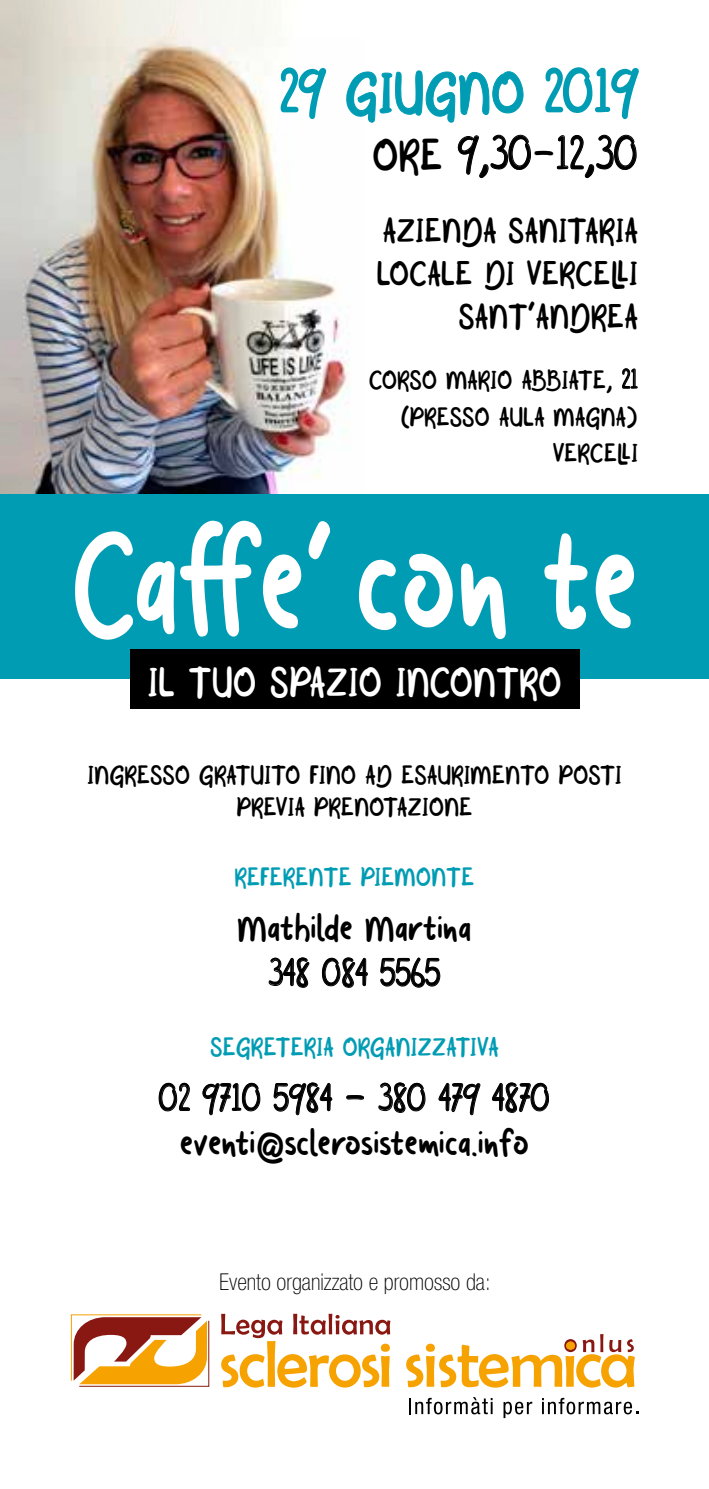
<style>
.page{position:relative;width:709px;height:1489px;background:#fff}
.page>*{position:absolute;margin:0;border:0;box-sizing:border-box;transform-origin:0 0}
.t1{font:171px "Puffy Fluffy";color:#fff;scale:.8 1}
.t2{font:67.5px "Puffy Fluffy";color:#009cb4;scale:.93 1}
.t3{font:52.5px "Puffy Fluffy";color:#000;scale:.93 1}
.t4{font:48.25px "Puffy Fluffy";color:#fff;scale:.9 1}
.t5{font:42.5px/45px "Puffy Fluffy";color:#000;text-align:center;scale:.93 1}
.t6{font:39.75px/42.5px "Puffy Fluffy";color:#000;text-align:right;scale:.93 1}
.t7{font:30.5px/36.5px "Puffy Fluffy";color:#000;text-align:center;scale:.93 1}
.t8{font:30.5px "Puffy Fluffy";color:#009cb4;scale:.93 1}
.t9{font:100 condensed 23.25px "Helvetica Neue LT Std";color:#000}
</style>
<div class="page">
<img style="left:21px;top:36px;width:328px;height:458px">
<svg style="left:268px;top:957px;width:42px;height:31px"></svg>
<svg style="left:322px;top:957px;width:46px;height:31px"></svg>
<svg style="left:380px;top:957px;width:61px;height:31px"></svg>
<svg style="left:158px;top:1082px;width:33px;height:30px"></svg>
<svg style="left:202px;top:1082px;width:59px;height:34px"></svg>
<svg style="left:273px;top:1082px;width:60px;height:34px"></svg>
<svg style="left:346px;top:1095px;width:18px;height:5px"></svg>
<svg style="left:378px;top:1082px;width:48px;height:31px"></svg>
<svg style="left:438px;top:1083px;width:43px;height:33px"></svg>
<svg style="left:492px;top:1082px;width:57px;height:31px"></svg>
<svg style="left:221px;top:1313px;width:169px;height:74px"></svg>
<svg style="left:406px;top:1334px;width:229px;height:53px"></svg>
<svg style="left:70px;top:1314px;width:140px;height:73px"></svg>
<svg style="left:409px;top:1397px;width:83px;height:17px"></svg>
<svg style="left:503px;top:1401px;width:29px;height:16px"></svg>
<svg style="left:542px;top:1397px;width:96px;height:17px"></svg>
<svg style="left:279px;top:66px;width:48px;height:92px"></svg>
<svg style="left:345px;top:70px;width:179px;height:53px"></svg>
<svg style="left:457px;top:134px;width:74px;height:44px"></svg>
<svg style="left:545px;top:67px;width:94px;height:111px"></svg>
<svg style="left:622px;top:368px;width:15px;height:21px"></svg>
<div style="left:0;top:494px;width:709px;height:185px;background:#009cb4"></div>
<div style="left:130px;top:649px;width:449px;height:60px;background:#000"></div>
<h2 class="t2" style="left:279px;top:67px;width:387px">29 GIUGNO 2019</h2>
<h3 class="t3" style="left:372px;top:134px;width:287px">ORE 9,30-12,30</h3>
<h3 class="t6" style="left:376px;top:213px;width:283px">AZIENDA SANITARIA<br>LOCALE DI VERCELLI<br>SANT’ANDREA</h3>
<p class="t7" style="left:369px;top:365px;width:291px;text-align:right">CORSO MARIO ABBIATE, 21 (PRESSO AULA MAGNA)<br>VERCELLI</p>
<h1 class="t1" style="left:71px;top:518px;width:710px">Caffe’con te</h1>
<h3 class="t4" style="left:147px;top:663px;width:462px">IL TUO SPAZIO INCONTRO</h3>
<p class="t7" style="left:87px;top:761px;width:576px;line-height:32.5px">INGRESSO GRATUITO FINO AD ESAURIMENTO POSTI<br>PREVIA PRENOTAZIONE</p>
<p class="t8" style="left:234px;top:865px;width:259px">REFERENTE PIEMONTE</p>
<h3 class="t5" style="left:237px;top:910px;width:253px">Mathilde Martina<br>348 084 5565</h3>
<p class="t8" style="left:210px;top:1035px;width:312px">SEGRETERIA ORGANIZZATIVA</p>
<h3 class="t5" style="left:159px;top:1080px;width:422px">02 9710 5984 - 380 479 4870 eventi@sclerosistemica.info</h3>
<p class="t9" style="left:219px;top:1268px;width:273px">Evento organizzato e promosso da:</p>
</div>
